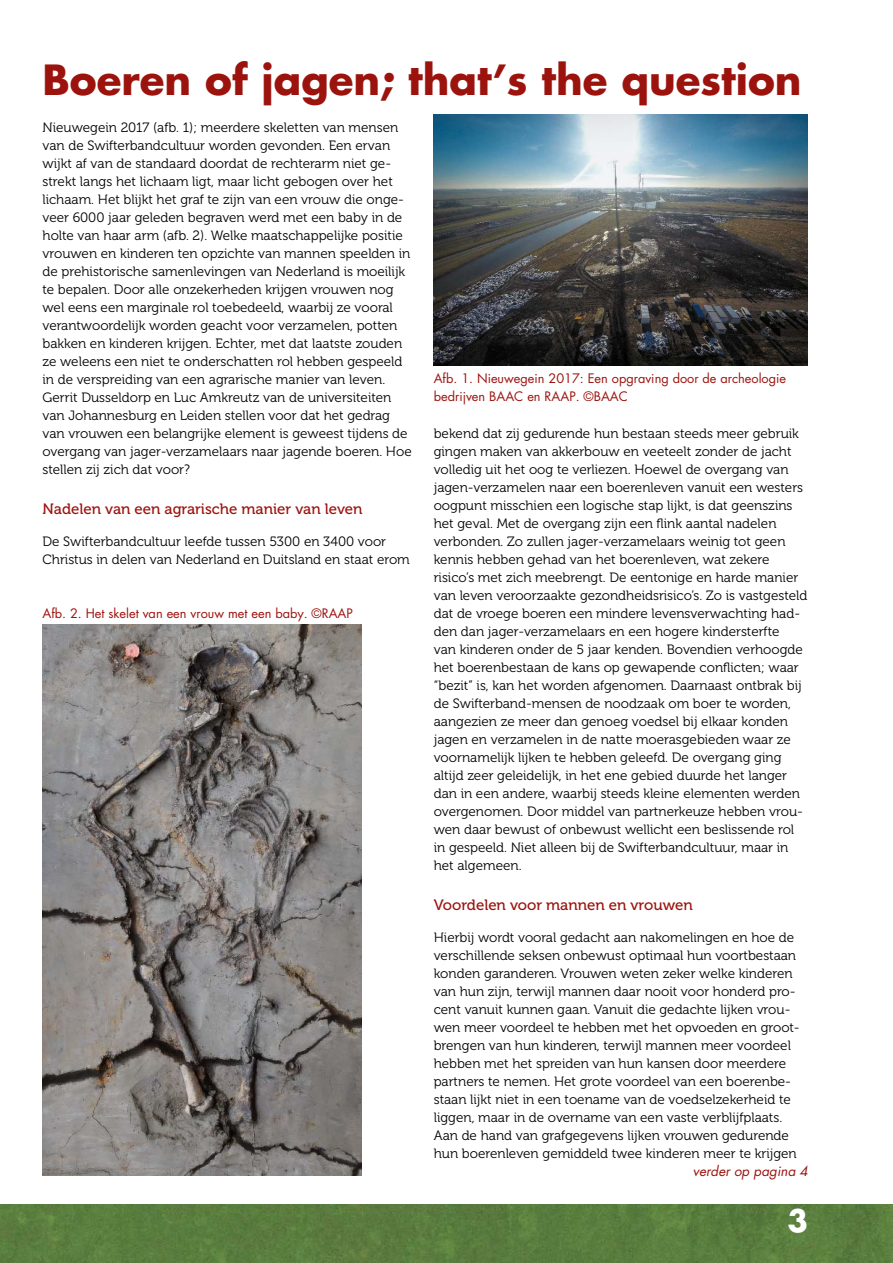
<style>
.page{position:relative;width:893px;height:1263px;background:#fff}
.page>*{position:absolute;margin:0;border:0;box-sizing:border-box;transform-origin:0 0}
.t1{font:700 40.5px "Futura";color:#9c130e}
.t2{font:700 30px "Futura";color:#fff}
.t3{font:15px "Museo 500";color:#9c130e}
.t4{font:13.5px/18px "Museo 300";color:#000}
.t5{font:italic 13.5px "Futura";color:#9c130e}
.t6{font:12.75px/18px "Futura";color:#9c130e}
</style>
<div class="page">
<img style="left:1px;top:1204px;width:892px;height:59px">
<img style="left:0;top:1204px;width:1px;height:59px">
<img style="left:434px;top:115px;width:374px;height:251px">
<img style="left:43px;top:625px;width:318px;height:551px">
<h1 class="t1" style="left:43px;top:52px;width:761px">Boeren of jagen; that’s the question</h1>
<p class="t4" style="left:43px;top:118px;width:371px">Nieuwegein 2017 (afb. 1); meerdere skeletten van mensen van de Swifterbandcultuur worden gevonden. Een ervan wijkt af van de standaard doordat de rechterarm niet ge&shy;strekt langs het lichaam ligt, maar licht gebogen over het lichaam. Het blijkt het graf te zijn van een vrouw die onge&shy;veer 6000 jaar geleden begraven werd met een baby in de holte van haar arm (afb. 2). Welke maatschappelijke positie vrouwen en kinderen ten opzichte van mannen speelden in de prehistorische samenlevingen van Nederland is moeilijk te bepalen. Door alle onzekerheden krijgen vrouwen nog wel eens een marginale rol toebedeeld, waarbij ze vooral verantwoordelijk worden geacht voor verzamelen, potten bakken en kinderen krijgen. Echter, met dat laatste zouden ze weleens een niet te onderschatten rol hebben gespeeld in de verspreiding van een agrarische manier van leven.<br>Gerrit Dusseldorp en Luc Amkreutz van de universiteiten van Johannesburg en Leiden stellen voor dat het gedrag van vrouwen een belangrijke element is geweest tijdens de overgang van jager-verzamelaars naar jagende boeren. Hoe stellen zij zich dat voor?</p>
<p class="t3" style="left:43px;top:501px;width:322px">Nadelen van een agrarische manier van leven</p>
<p class="t4" style="left:43px;top:532px;width:369px">De Swifterbandcultuur leefde tussen 5300 en 3400 voor<br>Christus in delen van Nederland en Duitsland en staat erom</p>
<p class="t6" style="left:43px;top:604px;width:312px">Afb. 2. Het skelet van een vrouw met een baby. ©RAAP</p>
<p class="t6" style="left:434px;top:369px;width:354px">Afb. 1. Nieuwegein 2017: Een opgraving door de archeologie bedrijven BAAC en RAAP. ©BAAC</p>
<p class="t4" style="left:434px;top:424px;width:375px">bekend dat zij gedurende hun bestaan steeds meer gebruik gingen maken van akkerbouw en veeteelt zonder de jacht volledig uit het oog te verliezen. Hoewel de overgang van jagen-verzamelen naar een boerenleven vanuit een westers oogpunt misschien een logische stap lijkt, is dat geenszins het geval. Met de overgang zijn een flink aantal nadelen verbonden. Zo zullen jager-verzamelaars weinig tot geen kennis hebben gehad van het boerenleven, wat zekere risico’s met zich meebrengt. De eentonige en harde manier van leven veroorzaakte gezondheidsrisico’s. Zo is vastgesteld dat de vroege boeren een mindere levensverwachting had&shy;den dan jager-verzamelaars en een hogere kindersterfte<br>van kinderen onder de 5 jaar kenden. Bovendien verhoogde het boerenbestaan de kans op gewapende conflicten; waar “bezit” is, kan het worden afgenomen. Daarnaast ontbrak bij de Swifterband-mensen de noodzaak om boer te worden, aangezien ze meer dan genoeg voedsel bij elkaar konden jagen en verzamelen in de natte moerasgebieden waar ze voornamelijk lijken te hebben geleefd. De overgang ging altijd zeer geleidelijk, in het ene gebied duurde het langer dan in een andere, waarbij steeds kleine elementen werden overgenomen. Door middel van partnerkeuze hebben vrou&shy;wen daar bewust of onbewust wellicht een beslissende rol in gespeeld. Niet alleen bij de Swifterbandcultuur, maar in het algemeen.</p>
<p class="t3" style="left:434px;top:897px;width:260px">Voordelen voor mannen en vrouwen</p>
<p class="t4" style="left:434px;top:928px;width:367px">Hierbij wordt vooral gedacht aan nakomelingen en hoe de verschillende seksen onbewust optimaal hun voortbestaan konden garanderen. Vrouwen weten zeker welke kinderen van hun zijn, terwijl mannen daar nooit voor honderd pro&shy;cent vanuit kunnen gaan. Vanuit die gedachte lijken vrou&shy;wen meer voordeel te hebben met het opvoeden en groot&shy;brengen van hun kinderen, terwijl mannen meer voordeel hebben met het spreiden van hun kansen door meerdere partners te nemen. Het grote voordeel van een boerenbe&shy;staan lijkt niet in een toename van de voedselzekerheid te liggen, maar in de overname van een vaste verblijfplaats.<br>Aan de hand van grafgegevens lijken vrouwen gedurende hun boerenleven gemiddeld twee kinderen meer te krijgen</p>
<p class="t5" style="left:693px;top:1161px;width:117px">verder op pagina 4</p>
<h2 class="t2" style="left:787px;top:1200px;width:22px">3</h2>
</div>
